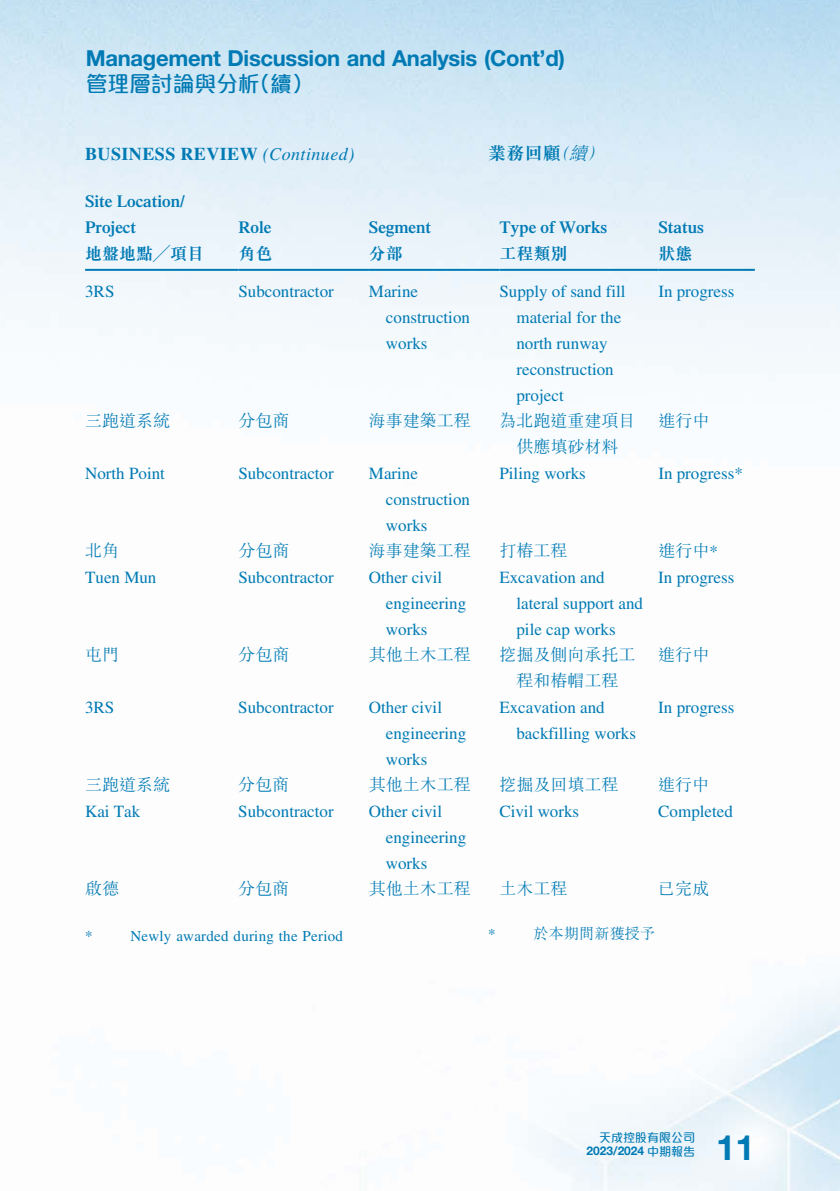
<style>
.page{position:relative;width:840px;height:1191px;background:#fff}
.page>*{position:absolute;margin:0;border:0;box-sizing:border-box;transform-origin:0 0}
.t1{font:700 35px "Helvetica Neue LT Std";color:#007ab4}
.t2{font:700 22px "Helvetica Neue LT Std";letter-spacing:-.015em;color:#007ab4}
.t3{font:500 22px "M Elle HK";letter-spacing:-.015em;color:#007ab4}
.t4{font:700 18px "Times LT Std";letter-spacing:.025em;color:#007ab4}
.t5{font:700 18px "M Sung HK";color:#007ab4}
.t6{font:17px/26px "Times LT Std";color:#007ab4}
.t7{font:300 17px/26px "M Sung HK";color:#007ab4;text-align:center}
.t8{font:600 17px/26px "Times LT Std";color:#007ab4}
.t9{font:700 17px "M Sung HK";color:#007ab4}
.t10{font:15px "Times LT Std";letter-spacing:.015em;color:#007ab4}
.t11{font:300 15px "M Sung HK";letter-spacing:.015em;color:#007ab4}
.t12{font:700 12px "Helvetica Neue LT Std";color:#007ab4}
.t13{font:500 12px "M Elle HK";color:#007ab4}
.s1{font-weight:400;font-style:italic}
.s2{font-weight:300;font-style:italic}
.s3{font-family:"Times LT Std";font-weight:400}
.s4{font-family:"M Elle HK";font-weight:500}
</style>
<div class="page">
<img style="left:0;top:0;width:839px;height:1191px">
<hr style="left:85px;top:269px;width:153px;height:2px;background:#007ab4">
<hr style="left:238px;top:269px;width:131px;height:2px;background:#007ab4">
<hr style="left:369px;top:269px;width:130px;height:2px;background:#007ab4">
<hr style="left:499px;top:269px;width:159px;height:2px;background:#007ab4">
<hr style="left:658px;top:269px;width:96px;height:2px;background:#007ab4">
<p class="t2" style="left:86px;top:45px;width:480px">Management Discussion and Analysis (Cont’d)</p>
<p class="t3" style="left:86px;top:69px;width:229px">管理層討論與分析（續）</p>
<p class="t4" style="left:85px;top:143px;width:270px">BUSINESS REVIEW <span class="s1">(Continued)</span></p>
<p class="t5" style="left:488px;top:141px;width:124px">業務回顧<span class="s2">（續）</span></p>
<p class="t8" style="left:85px;top:188px;width:101px">Site Location/<br>Project</p>
<p class="t8" style="left:238px;top:214px;width:35px">Role</p>
<p class="t8" style="left:368px;top:214px;width:64px">Segment</p>
<p class="t8" style="left:499px;top:214px;width:109px">Type of Works</p>
<p class="t8" style="left:658px;top:214px;width:47px">Status</p>
<p class="t9" style="left:85px;top:241px;width:120px">地盤地點╱項目</p>
<p class="t9" style="left:238px;top:241px;width:35px">角色</p>
<p class="t9" style="left:368px;top:241px;width:35px">分部</p>
<p class="t9" style="left:499px;top:241px;width:69px">工程類別</p>
<p class="t9" style="left:658px;top:241px;width:35px">狀態</p>
<p class="t6" style="left:85px;top:278px;width:31px">3RS</p>
<p class="t6" style="left:238px;top:278px;width:97px">Subcontractor</p>
<p class="t6" style="left:386px;top:278px;width:86px;text-indent:-17px">Marine construction works</p>
<p class="t6" style="left:516px;top:278px;width:111px;text-indent:-17px">Supply of sand fill material for the north runway reconstruction project</p>
<p class="t6" style="left:658px;top:278px;width:78px">In progress</p>
<p class="t7" style="left:85px;top:407px;width:86px">三跑道系統</p>
<p class="t7" style="left:238px;top:407px;width:52px">分包商</p>
<p class="t7" style="left:368px;top:407px;width:103px">海事建築工程</p>
<p class="t7" style="left:499px;top:407px;width:138px">為北跑道重建項目供應填砂材料</p>
<p class="t7" style="left:658px;top:407px;width:52px">進行中</p>
<p class="t6" style="left:85px;top:460px;width:81px">North Point</p>
<p class="t6" style="left:238px;top:460px;width:97px">Subcontractor</p>
<p class="t6" style="left:385px;top:460px;width:86px;text-indent:-17px">Marine construction works</p>
<p class="t6" style="left:499px;top:460px;width:88px">Piling works</p>
<p class="t6" style="left:658px;top:460px;width:86px">In progress*</p>
<p class="t7" style="left:85px;top:537px;width:35px">北角</p>
<p class="t7" style="left:238px;top:537px;width:52px">分包商</p>
<p class="t7" style="left:368px;top:537px;width:103px">海事建築工程</p>
<p class="t7" style="left:499px;top:537px;width:69px">打樁工程</p>
<p class="t7" style="left:658px;top:537px;width:61px">進行中<span class="s3">*</span></p>
<p class="t6" style="left:85px;top:564px;width:73px">Tuen Mun</p>
<p class="t6" style="left:238px;top:564px;width:97px">Subcontractor</p>
<p class="t6" style="left:385px;top:564px;width:82px;text-indent:-17px">Other civil engineering works</p>
<p class="t6" style="left:516px;top:564px;width:128px;text-indent:-17px">Excavation and lateral support and pile cap works</p>
<p class="t6" style="left:658px;top:564px;width:78px">In progress</p>
<p class="t7" style="left:85px;top:641px;width:35px">屯門</p>
<p class="t7" style="left:238px;top:641px;width:52px">分包商</p>
<p class="t7" style="left:368px;top:641px;width:103px">其他土木工程</p>
<p class="t7" style="left:499px;top:641px;width:137px">挖掘及側向承托工程和樁帽工程</p>
<p class="t7" style="left:658px;top:641px;width:52px">進行中</p>
<p class="t6" style="left:85px;top:694px;width:31px">3RS</p>
<p class="t6" style="left:238px;top:694px;width:97px">Subcontractor</p>
<p class="t6" style="left:385px;top:694px;width:82px;text-indent:-17px">Other civil engineering works</p>
<p class="t6" style="left:516px;top:694px;width:121px;text-indent:-17px">Excavation and backfilling works</p>
<p class="t6" style="left:658px;top:694px;width:78px">In progress</p>
<p class="t7" style="left:85px;top:771px;width:86px">三跑道系統</p>
<p class="t7" style="left:238px;top:771px;width:52px">分包商</p>
<p class="t7" style="left:368px;top:771px;width:103px">其他土木工程</p>
<p class="t7" style="left:499px;top:771px;width:121px">挖掘及回填工程</p>
<p class="t7" style="left:658px;top:771px;width:52px">進行中</p>
<p class="t6" style="left:85px;top:798px;width:57px">Kai Tak</p>
<p class="t6" style="left:238px;top:798px;width:97px">Subcontractor</p>
<p class="t6" style="left:385px;top:798px;width:82px;text-indent:-17px">Other civil engineering works</p>
<p class="t6" style="left:499px;top:798px;width:81px">Civil works</p>
<p class="t6" style="left:658px;top:798px;width:76px">Completed</p>
<p class="t7" style="left:85px;top:875px;width:35px">啟德</p>
<p class="t7" style="left:238px;top:875px;width:52px">分包商</p>
<p class="t7" style="left:368px;top:875px;width:103px">其他土木工程</p>
<p class="t7" style="left:499px;top:875px;width:69px">土木工程</p>
<p class="t7" style="left:658px;top:875px;width:52px">已完成</p>
<p class="t10" style="left:85px;top:927px;width:9px">*</p>
<p class="t10" style="left:130px;top:927px;width:214px">Newly awarded during the Period</p>
<p class="t10" style="left:488px;top:925px;width:9px">*</p>
<p class="t11" style="left:533px;top:923px;width:123px">於本期間新獲授予</p>
<p class="t13" style="left:599px;top:1128px;width:97px">天成控股有限公司</p>
<p class="t12" style="left:586px;top:1143px;width:110px">2023/2024 <span class="s4">中期報告</span></p>
<h1 class="t1" style="left:715px;top:1126px;width:40px">11</h1>
</div>
